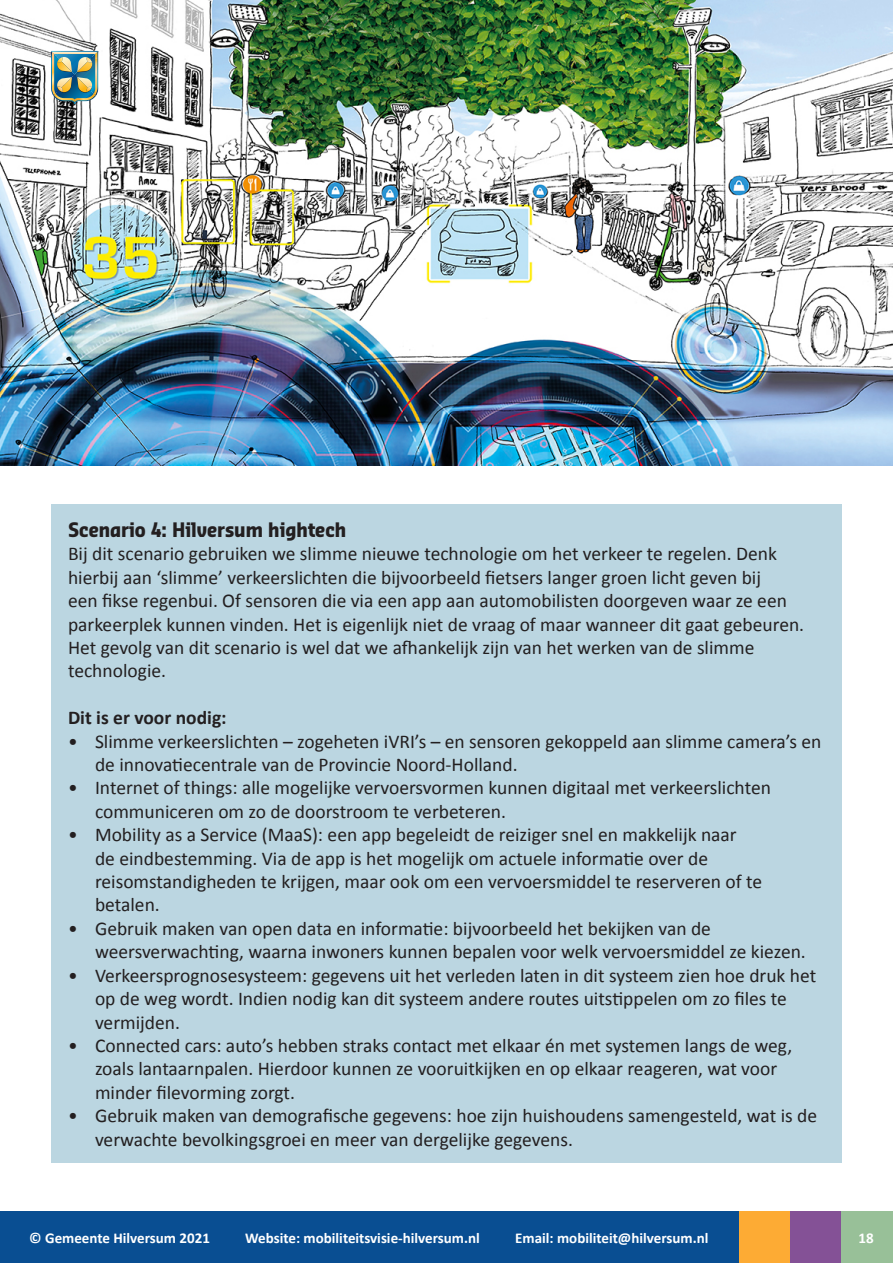
<style>
.page{position:relative;width:893px;height:1263px;background:#fff}
.page>*{position:absolute;margin:0;border:0;box-sizing:border-box;transform-origin:0 0}
.t1{font:19.5px/23.4px "Calibri";color:#231f20}
.t2{font:700 19.5px "Sansa Con Pro";color:#231f20}
.t3{font:700 19.5px "Calibri";color:#231f20}
.t4{font:700 15px "Calibri";color:#fff}
</style>
<div class="page">
<div style="left:51px;top:504px;width:791px;height:658px;background:#bbd6e1"></div>
<img style="left:0;top:0;width:893px;height:466px">
<img style="left:51px;top:51px;width:47px;height:53px">
<div style="left:0;top:1212px;width:893px;height:51px;background:#094e92"></div>
<div style="left:740px;top:1212px;width:51px;height:51px;background:#fdab34"></div>
<div style="left:791px;top:1212px;width:51px;height:51px;background:#845196"></div>
<div style="left:842px;top:1212px;width:51px;height:51px;background:#98c098"></div>
<p class="t2" style="left:68px;top:517px;width:280px">Scenario 4: Hilversum hightech</p>
<p class="t1" style="left:68px;top:541px;width:738px">Bij dit scenario gebruiken we slimme nieuwe technologie om het verkeer te regelen. Denk hierbij aan ‘slimme’ verkeerslichten die bijvoorbeeld fietsers langer groen licht geven bij<br>een fikse regenbui. Of sensoren die via een app aan automobilisten doorgeven waar ze een parkeerplek kunnen vinden. Het is eigenlijk niet de vraag of maar wanneer dit gaat gebeuren.<br>Het gevolg van dit scenario is wel dat we afhankelijk zijn van het werken van de slimme technologie.</p>
<p class="t3" style="left:68px;top:706px;width:160px">Dit is er voor nodig:</p>
<p class="t1" style="left:95px;top:728px;width:728px;text-indent:-27px">• Slimme verkeerslichten – zogeheten iVRI’s – en sensoren gekoppeld aan slimme camera’s en de innovatiecentrale van de Provincie Noord-Holland.</p>
<p class="t1" style="left:95px;top:775px;width:677px;text-indent:-27px">• Internet of things: alle mogelijke vervoersvormen kunnen digitaal met verkeerslichten communiceren om zo de doorstroom te verbeteren.</p>
<p class="t1" style="left:95px;top:822px;width:669px;text-indent:-27px">• Mobility as a Service (MaaS): een app begeleidt de reiziger snel en makkelijk naar<br>de eindbestemming. Via de app is het mogelijk om actuele informatie over de reisomstandigheden te krijgen, maar ook om een vervoersmiddel te reserveren of te betalen.</p>
<p class="t1" style="left:95px;top:916px;width:712px;text-indent:-27px">• Gebruik maken van open data en informatie: bijvoorbeeld het bekijken van de weersverwachting, waarna inwoners kunnen bepalen voor welk vervoersmiddel ze kiezen.</p>
<p class="t1" style="left:95px;top:962px;width:723px;text-indent:-27px">• Verkeersprognosesysteem: gegevens uit het verleden laten in dit systeem zien hoe druk het op de weg wordt. Indien nodig kan dit systeem andere routes uitstippelen om zo files te vermijden.</p>
<p class="t1" style="left:95px;top:1033px;width:699px;text-indent:-27px">• Connected cars: auto’s hebben straks contact met elkaar én met systemen langs de weg, zoals lantaarnpalen. Hierdoor kunnen ze vooruitkijken en op elkaar reageren, wat voor minder filevorming zorgt.</p>
<p class="t1" style="left:95px;top:1103px;width:724px;text-indent:-27px">• Gebruik maken van demografische gegevens: hoe zijn huishoudens samengesteld, wat is de verwachte bevolkingsgroei en meer van dergelijke gegevens.</p>
<p class="t4" style="left:29px;top:1229px;width:182px">© Gemeente Hilversum 2021</p>
<p class="t4" style="left:245px;top:1229px;width:236px">Website: mobiliteitsvisie-hilversum.nl</p>
<p class="t4" style="left:515px;top:1229px;width:195px">Email: mobiliteit@hilversum.nl</p>
<p class="t4" style="left:858px;top:1229px;width:17px">18</p>
</div>
